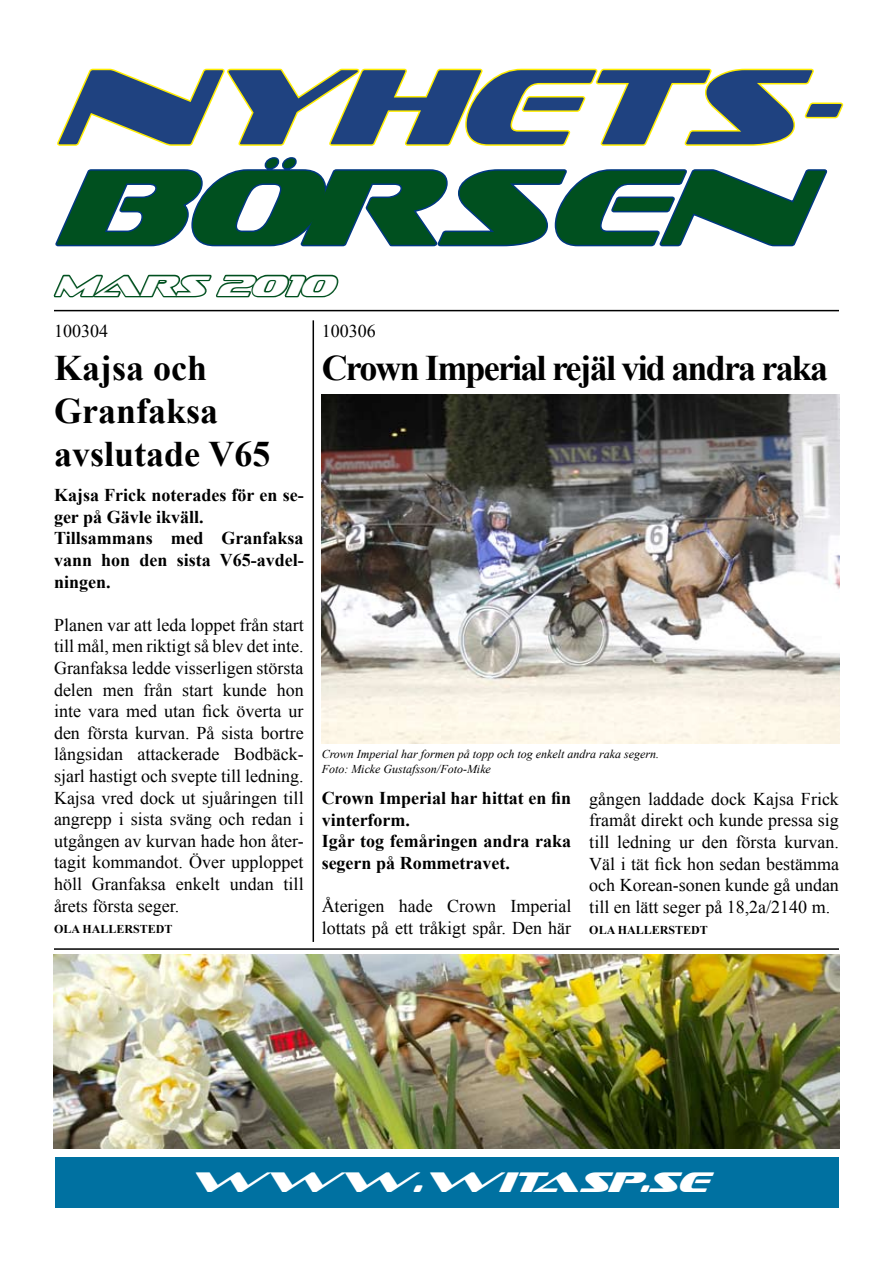
<style>
.page{position:relative;width:893px;height:1263px;background:#fff}
.page>*{position:absolute;margin:0;border:0;box-sizing:border-box;transform-origin:0 0}
.t1{font:italic 108px "Sofachrome";color:#1f4280}
.t2{font:italic 108px "Sofachrome";color:#00501f}
.t3{font:700 36px "Times New Roman";letter-spacing:-.05em;color:#000}
.t4{font:700 36px/43.2px "Times New Roman";color:#000}
.t5{font:italic 28.5px "Sofachrome";color:#fff}
.t6{font:18px/21.6px "Times New Roman";color:#000;text-align:justify}
.t7{font:700 18px/21.6px "Times New Roman";color:#000}
.t8{font:italic 12px/14.4px "Times New Roman";color:#000}
.t9{font:700 12px "Times New Roman";color:#000}
</style>
<div class="page">
<svg style="left:53px;top:68px;width:791px;height:230px"></svg>
<hr style="left:54px;top:310px;width:785px;height:1px;background:#000">
<hr style="left:54px;top:948px;width:785px;height:2px;background:#000">
<hr style="left:313px;top:320px;width:1px;height:622px;background:#000">
<div style="left:55px;top:1157px;width:783px;height:51px;background:#0071a1"></div>
<img style="left:322px;top:394px;width:517px;height:350px">
<img style="left:53px;top:955px;width:787px;height:194px">
<h1 class="t1" style="left:54px;top:54px;width:789px">NYHETS-</h1>
<h1 class="t2" style="left:54px;top:155px;width:744px">BÖRSEN</h1>
<h3 class="t5" style="left:54px;top:272px;width:279px">MARS 2010</h3>
<p class="t6" style="left:54px;top:320px;width:55px">100304</p>
<h2 class="t4" style="left:54px;top:345px;width:218px">Kajsa och<br>Granfaksa avslutade V65</h2>
<p class="t6" style="left:322px;top:320px;width:55px">100306</p>
<h2 class="t3" style="left:322px;top:343px;width:508px">Crown Imperial rejäl vid andra raka</h2>
<p class="t7" style="left:54px;top:484px;width:251px">Kajsa Frick noterades för en se&shy;ger på Gävle ikväll.<br>Tillsammans med Granfaksa vann hon den sista V65-avdel&shy;ningen.</p>
<p class="t6" style="left:54px;top:614px;width:251px">Planen var att leda loppet från start till mål, men riktigt så blev det inte.<br>Granfaksa ledde visserligen största delen men från start kunde hon inte vara med utan fick överta ur den första kurvan. På sista bortre långsidan attackerade Bodbäck&shy;sjarl hastigt och svepte till ledning.<br>Kajsa vred dock ut sjuåringen till angrepp i sista sväng och redan i utgången av kurvan hade hon åter&shy;tagit kommandot. Över upploppet höll Granfaksa enkelt undan till årets första seger.</p>
<p class="t9" style="left:54px;top:921px;width:120px">OLA HALLERSTEDT</p>
<p class="t8" style="left:322px;top:747px;width:339px">Crown Imperial har formen på topp och tog enkelt andra raka segern.<br>Foto: Micke Gustafsson/Foto-Mike</p>
<p class="t7" style="left:322px;top:787px;width:251px">Crown Imperial har hittat en fin vinterform.<br>Igår tog femåringen andra raka segern på Rommetravet.</p>
<p class="t6" style="left:322px;top:895px;width:251px">Återigen hade Crown Imperial lottats på ett tråkigt spår. Den här</p>
<p class="t6" style="left:589px;top:788px;width:251px">gången laddade dock Kajsa Frick framåt direkt och kunde pressa sig till ledning ur den första kurvan.<br>Väl i tät fick hon sedan bestämma och Korean-sonen kunde gå undan till en lätt seger på 18,2a/2140 m.</p>
<p class="t9" style="left:589px;top:922px;width:120px">OLA HALLERSTEDT</p>
<h3 class="t5" style="left:186px;top:1168px;width:522px">WWW.WITASP.SE</h3>
</div>
